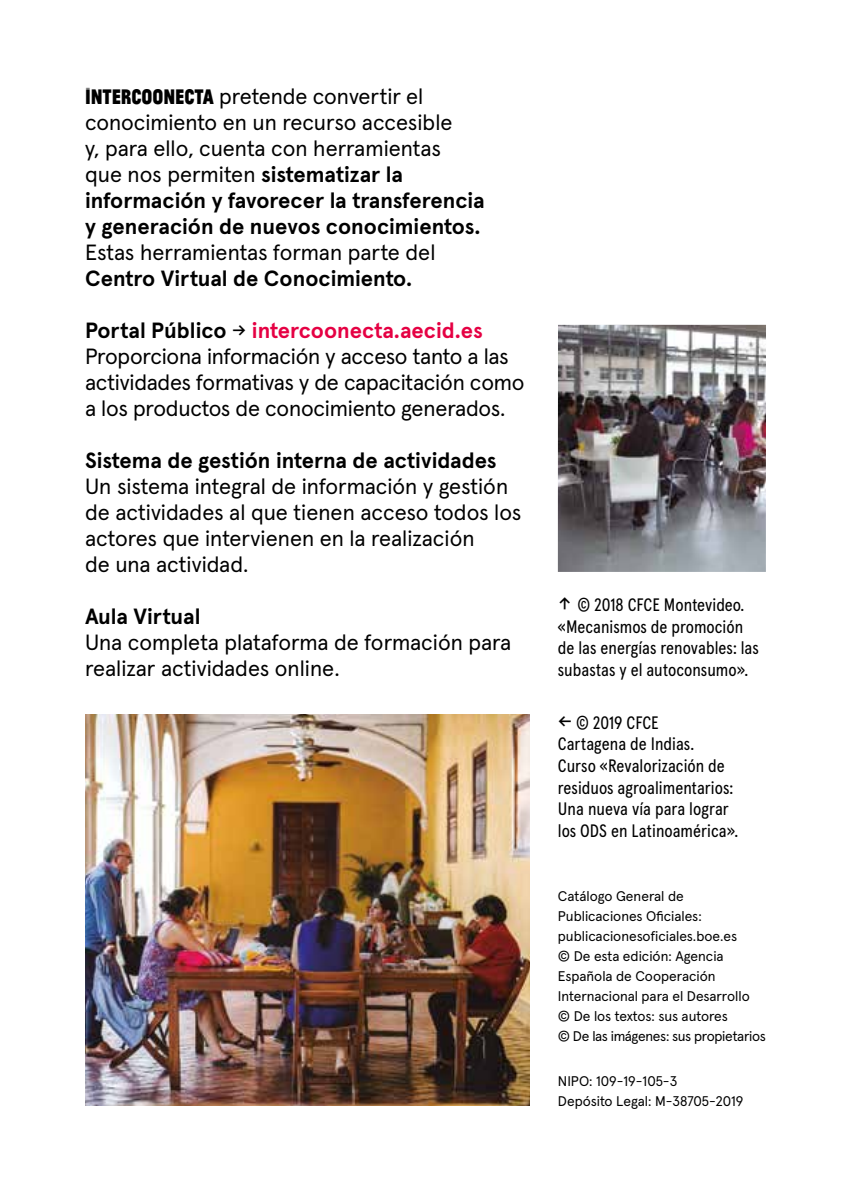
<style>
.page{position:relative;width:851px;height:1191px;background:#fff}
.page>*{position:absolute;margin:0;border:0;box-sizing:border-box;transform-origin:0 0}
.t1{font:22px/26px "Apercu Pro";letter-spacing:-.005em;color:#000}
.t2{font:700 22px "Apercu Pro";color:#000}
.t3{font:18px/21.6px "Apercu Condensed Pro";color:#000}
.t4{font:14px/20px "Apercu Pro";color:#000}
.s1{font-family:"Jean Luc";font-weight:100}
.s2{font-weight:700}
.s3{font-weight:700;color:#e50043}
.s4{font-family:"Apercu Pro";font-size:22px}
</style>
<div class="page">
<img style="left:85px;top:715px;width:444px;height:391px">
<img style="left:557px;top:325px;width:208px;height:247px">
<p class="t1" style="left:85px;top:81px;width:401px"><span class="s1">INTERCOONECTA</span> pretende convertir el conocimiento en un recurso accesible<br>y, para ello, cuenta con herramientas<br>que nos permiten <span class="s2">sistematizar la información y favorecer la transferencia y generación de nuevos conocimientos.</span></p>
<p class="t1" style="left:85px;top:237px;width:352px">Estas herramientas forman parte del</p>
<p class="t2" style="left:85px;top:261px;width:328px">Centro Virtual de Conocimiento.</p>
<p class="t1" style="left:85px;top:315px;width:441px"><span class="s2">Portal Público</span> → <span class="s3">intercoonecta.aecid.es </span>Proporciona información y acceso tanto a las actividades formativas y de capacitación como a los productos de conocimiento generados.</p>
<p class="t2" style="left:85px;top:443px;width:413px">Sistema de gestión interna de actividades</p>
<p class="t1" style="left:85px;top:471px;width:437px">Un sistema integral de información y gestión de actividades al que tienen acceso todos los actores que intervienen en la realización<br>de una actividad.</p>
<p class="t2" style="left:85px;top:599px;width:117px">Aula Virtual</p>
<p class="t1" style="left:85px;top:627px;width:427px">Una completa plataforma de formación para realizar actividades online.</p>
<p class="t3" style="left:557px;top:594px;width:202px"><span class="s4">↑</span> © 2018 CFCE Montevideo. «Mecanismos de promoción de las energías renovables: las subastas y el autoconsumo».</p>
<p class="t3" style="left:557px;top:711px;width:182px"><span class="s4">←</span> © 2019 CFCE<br>Cartagena de Indias.<br>Curso «Revalorización de residuos agroalimentarios:<br>Una nueva vía para lograr los ODS en Latinoamérica».</p>
<p class="t4" style="left:557px;top:884px;width:209px">Catálogo General de<br>Publicaciones Oficiales: publicacionesoficiales.boe.es<br>© De esta edición: Agencia<br>Española de Cooperación<br>Internacional para el Desarrollo<br>© De los textos: sus autores<br>© De las imágenes: sus propietarios</p>
<p class="t4" style="left:557px;top:1070px;width:187px">NIPO: 109-19-105-3<br>Depósito Legal: M-38705-2019</p>
</div>
